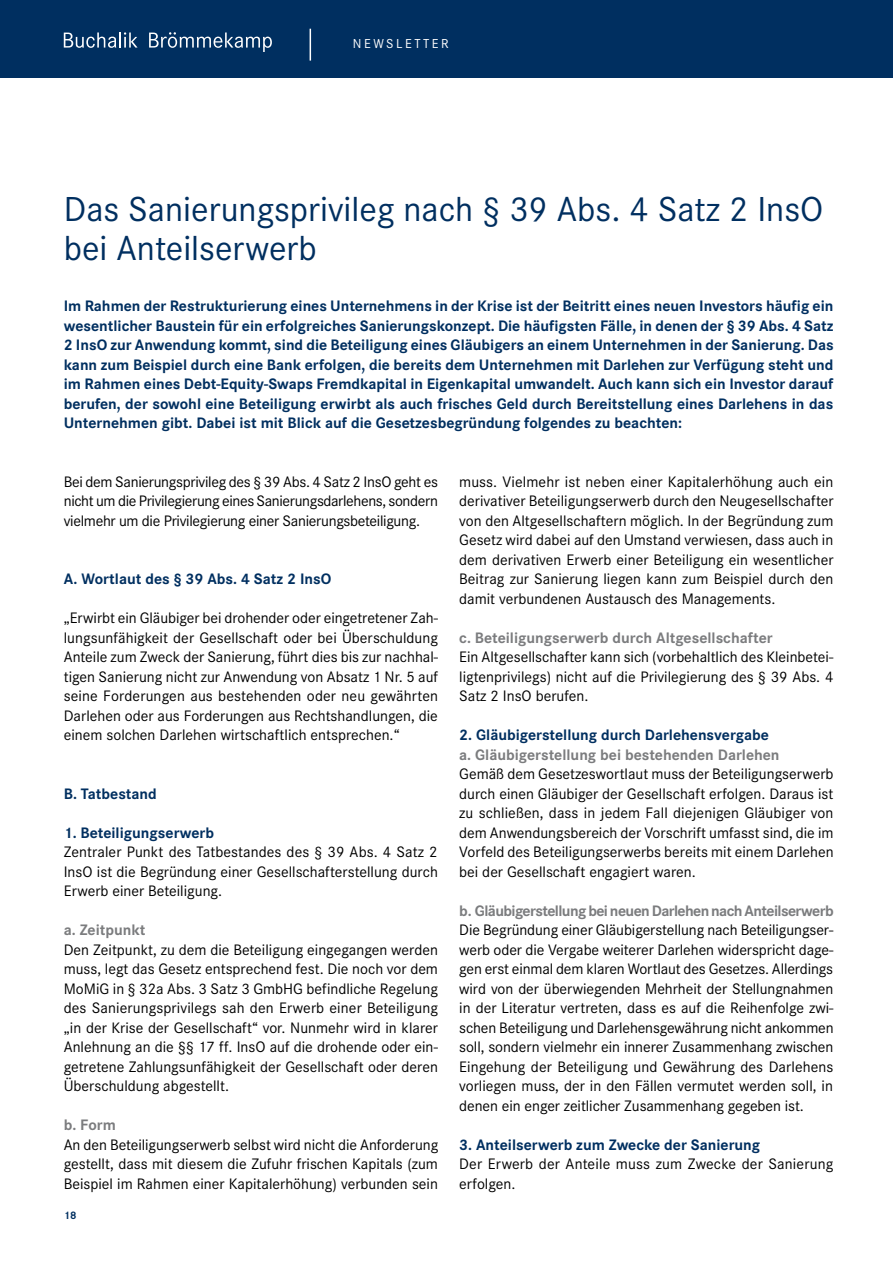
<style>
.page{position:relative;width:893px;height:1263px;background:#fff}
.page>*{position:absolute;margin:0;border:0;box-sizing:border-box;transform-origin:0 0}
.Headline{font:36px/39px "Corporate S";color:#002f60}
.Copy{font:15.75px/19.5px "Corporate S";color:#000;text-align:justify}
.Body_copy_einleitung{font:700 15.75px/19.5px "Corporate S";color:#002f60;text-align:justify}
.Copy_bold_blau{font:700 15.75px "Corporate S";color:#002f60}
.Copy_bold_grau{font:700 15.75px "Corporate S";color:#7b7c7e}
.Copy_bold_grau-2{font:700 15.75px "Corporate S";letter-spacing:-.04em;color:#7b7c7e}
.Copy_Headline{font:700 15.75px "Corporate S";color:#002f60}
.t1{font:13.5px "Corporate S";letter-spacing:.185em;color:#fff}
.t2{font:700 11.25px "Corporate S";color:#002f60}
</style>
<div class="page">
<div style="left:0;top:0;width:893px;height:78px;background:#002f60"></div>
<hr style="left:310px;top:29px;width:1px;height:32px;background:#fff">
<svg style="left:64px;top:32px;width:74px;height:16px"></svg>
<svg style="left:149px;top:32px;width:123px;height:20px"></svg>
<p class="t1" style="left:353px;top:35px;width:97px">NEWSLETTER</p>
<p class="Headline" style="left:64px;top:190px;width:761px">Das Sanierungsprivileg nach § 39 Abs. 4 Satz 2 InsO bei Anteilserwerb</p>
<p class="Body_copy_einleitung" style="left:64px;top:297px;width:771px">Im Rahmen der Restrukturierung eines Unternehmens in der Krise ist der Beitritt eines neuen Investors häufig ein wesentlicher Baustein für ein erfolgreiches Sanierungskonzept. Die häufigsten Fälle, in denen der § 39 Abs. 4 Satz 2 InsO zur Anwendung kommt, sind die Beteiligung eines Gläubigers an einem Unternehmen in der Sanierung. Das kann zum Beispiel durch eine Bank erfolgen, die bereits dem Unternehmen mit Darlehen zur Verfügung steht und im Rahmen eines Debt-Equity-Swaps Fremdkapital in Eigenkapital umwandelt. Auch kann sich ein Investor darauf berufen, der sowohl eine Beteiligung erwirbt als auch frisches Geld durch Bereitstellung eines Darlehens in das Unternehmen gibt. Dabei ist mit Blick auf die Gesetzesbegründung folgendes zu beachten:</p>
<p class="Copy" style="left:64px;top:472px;width:376px">Bei dem Sanierungsprivileg des § 39 Abs. 4 Satz 2 InsO geht es nicht um die Privilegierung eines Sanierungsdarlehens, sondern vielmehr um die Privilegierung einer Sanierungsbeteiligung.</p>
<p class="Copy_Headline" style="left:64px;top:570px;width:269px">A. Wortlaut des § 39 Abs. 4 Satz 2 InsO</p>
<p class="Copy" style="left:64px;top:608px;width:376px">„Erwirbt ein Gläubiger bei drohender oder eingetretener Zah&shy;lungsunfähigkeit der Gesellschaft oder bei Überschuldung Anteile zum Zweck der Sanierung, führt dies bis zur nachhal&shy;tigen Sanierung nicht zur Anwendung von Absatz 1 Nr. 5 auf seine Forderungen aus bestehenden oder neu gewährten Darlehen oder aus Forderungen aus Rechtshandlungen, die einem solchen Darlehen wirtschaftlich entsprechen.“</p>
<p class="Copy_bold_blau" style="left:64px;top:784px;width:95px">B. Tatbestand</p>
<p class="Copy_bold_blau" style="left:64px;top:823px;width:152px">1. Beteiligungserwerb</p>
<p class="Copy" style="left:64px;top:842px;width:376px">Zentraler Punkt des Tatbestandes des § 39 Abs. 4 Satz 2<br>InsO ist die Begründung einer Gesellschafterstellung durch Erwerb einer Beteiligung.</p>
<p class="Copy_bold_grau" style="left:64px;top:921px;width:83px">a. Zeitpunkt</p>
<p class="Copy" style="left:64px;top:940px;width:376px">Den Zeitpunkt, zu dem die Beteiligung eingegangen werden muss, legt das Gesetz entsprechend fest. Die noch vor dem MoMiG in § 32a Abs. 3 Satz 3 GmbHG befindliche Regelung des Sanierungsprivilegs sah den Erwerb einer Beteiligung „in der Krise der Gesellschaft“ vor. Nunmehr wird in klarer Anlehnung an die §§ 17 ff. InsO auf die drohende oder ein&shy;getretene Zahlungsunfähigkeit der Gesellschaft oder deren Überschuldung abgestellt.</p>
<p class="Copy_bold_grau" style="left:64px;top:1116px;width:54px">b. Form</p>
<p class="Copy" style="left:64px;top:1135px;width:376px">An den Beteiligungserwerb selbst wird nicht die Anforderung gestellt, dass mit diesem die Zufuhr frischen Kapitals (zum Beispiel im Rahmen einer Kapitalerhöhung) verbunden sein</p>
<p class="t2" style="left:64px;top:1209px;width:14px">18</p>
<p class="Copy" style="left:459px;top:472px;width:376px">muss. Vielmehr ist neben einer Kapitalerhöhung auch ein derivativer Beteiligungserwerb durch den Neugesellschafter von den Altgesellschaftern möglich. In der Begründung zum Gesetz wird dabei auf den Umstand verwiesen, dass auch in dem derivativen Erwerb einer Beteiligung ein wesentlicher Beitrag zur Sanierung liegen kann zum Beispiel durch den damit verbundenen Austausch des Managements.</p>
<p class="Copy_bold_grau" style="left:459px;top:628px;width:315px">c. Beteiligungserwerb durch Altgesellschafter</p>
<p class="Copy" style="left:459px;top:647px;width:376px">Ein Altgesellschafter kann sich (vorbehaltlich des Kleinbetei&shy;ligtenprivilegs) nicht auf die Privilegierung des § 39 Abs. 4<br>Satz 2 InsO berufen.</p>
<p class="Copy_bold_blau" style="left:459px;top:726px;width:311px">2. Gläubigerstellung durch Darlehensvergabe</p>
<p class="Copy_bold_grau" style="left:459px;top:745px;width:322px">a. Gläubigerstellung bei bestehenden Darlehen</p>
<p class="Copy" style="left:459px;top:764px;width:376px">Gemäß dem Gesetzeswortlaut muss der Beteiligungserwerb durch einen Gläubiger der Gesellschaft erfolgen. Daraus ist zu schließen, dass in jedem Fall diejenigen Gläubiger von dem Anwendungsbereich der Vorschrift umfasst sind, die im Vorfeld des Beteiligungserwerbs bereits mit einem Darlehen bei der Gesellschaft engagiert waren.</p>
<p class="Copy_bold_grau-2" style="left:459px;top:901px;width:376px">b. Gläubigerstellung bei neuen Darlehen nach Anteilserwerb</p>
<p class="Copy" style="left:459px;top:920px;width:376px">Die Begründung einer Gläubigerstellung nach Beteiligungser&shy;werb oder die Vergabe weiterer Darlehen widerspricht dage&shy;gen erst einmal dem klaren Wortlaut des Gesetzes. Allerdings wird von der überwiegenden Mehrheit der Stellungnahmen in der Literatur vertreten, dass es auf die Reihenfolge zwi&shy;schen Beteiligung und Darlehensgewährung nicht ankommen soll, sondern vielmehr ein innerer Zusammenhang zwischen Eingehung der Beteiligung und Gewährung des Darlehens vorliegen muss, der in den Fällen vermutet werden soll, in denen ein enger zeitlicher Zusammenhang gegeben ist.</p>
<p class="Copy_bold_blau" style="left:459px;top:1135px;width:302px">3. Anteilserwerb zum Zwecke der Sanierung</p>
<p class="Copy" style="left:459px;top:1154px;width:376px">Der Erwerb der Anteile muss zum Zwecke der Sanierung erfolgen.</p>
</div>
